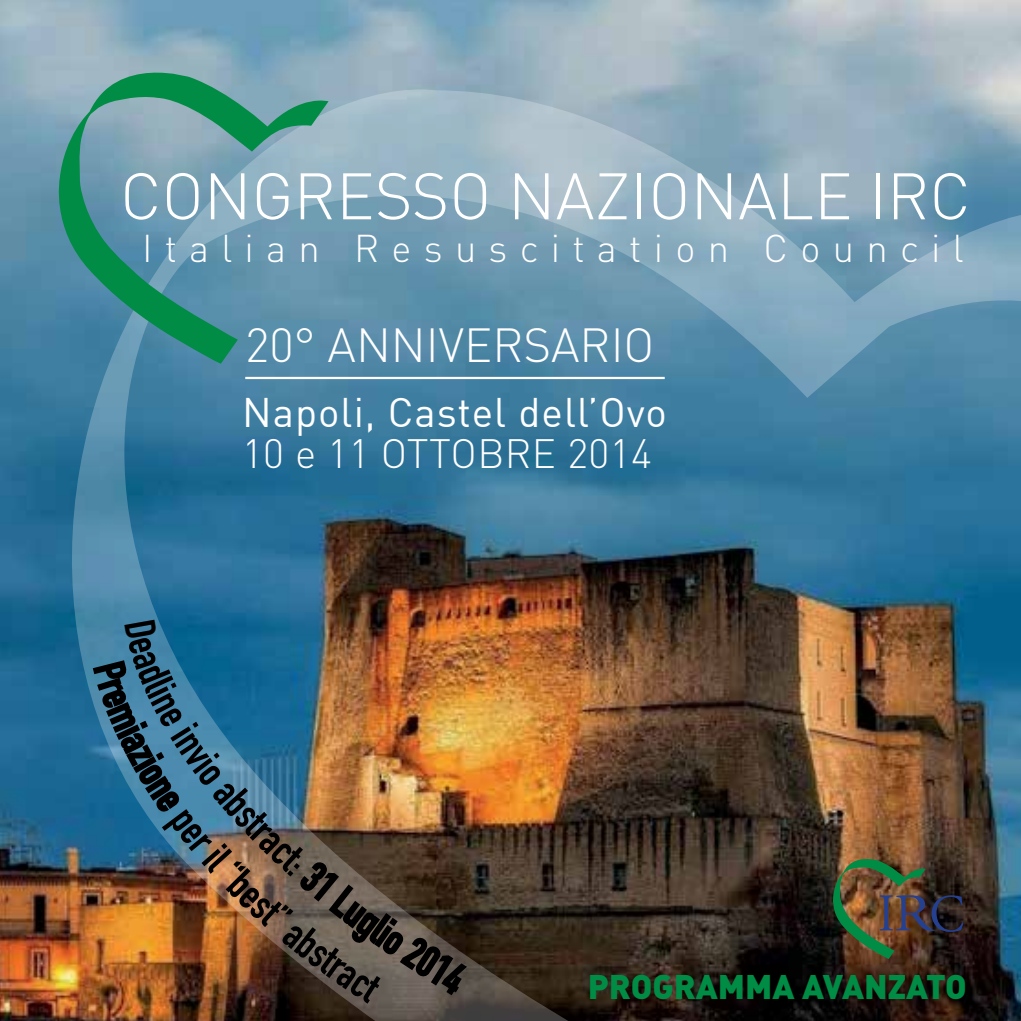
<style>
.page{position:relative;width:1021px;height:1021px;background:#fff}
.page>*{position:absolute;margin:0;border:0;box-sizing:border-box;transform-origin:0 0}
.t1{font:300 64.58px "DIN";color:#fff}
.t2{font:300 47.25px "DIN";color:#fff}
.t3{font:40.5px "DIN";letter-spacing:.025em;color:#fff}
.t4{font:300 40.5px "DIN";letter-spacing:.01em;color:#fff}
.t5{font:300 38.25px "DIN";letter-spacing:.32em;color:#fff}
.t6{font:33.75px "DIN Black Alternate";color:#008c44}
</style>
<div class="page">
<img style="left:0;top:0;width:1020px;height:1020px">
<img style="left:70px;top:87px;width:950px;height:933px">
<hr style="left:245px;top:377px;width:419px;height:2px;background:#fff">
<img style="left:830px;top:852px;width:133px;height:107px">
<svg style="left:51px;top:54px;width:277px;height:310px;background:#619aa2"></svg>
<img style="left:92px;top:619px;width:377px;height:384px">
<h1 class="t1" style="left:120px;top:156px;width:852px">CO NGRESSO NAZIO NALE IRC</h1>
<p class="t5" style="left:142px;top:225px;width:823px">Italian R esuscitation Council</p>
<p class="t2" style="left:245px;top:316px;width:110px">20° anni</p>
<p class="t2" style="left:439px;top:316px;width:217px">versAri o</p>
<p class="t3" style="left:242px;top:387px;width:426px">Napoli, Castel dell’Ovo</p>
<p class="t4" style="left:242px;top:428px;width:411px">10 e 11 ottobre 2014</p>
<p class="t6" style="left:587px;top:964px;width:380px">PROGRAMMA AVANZATO</p>
</div>
